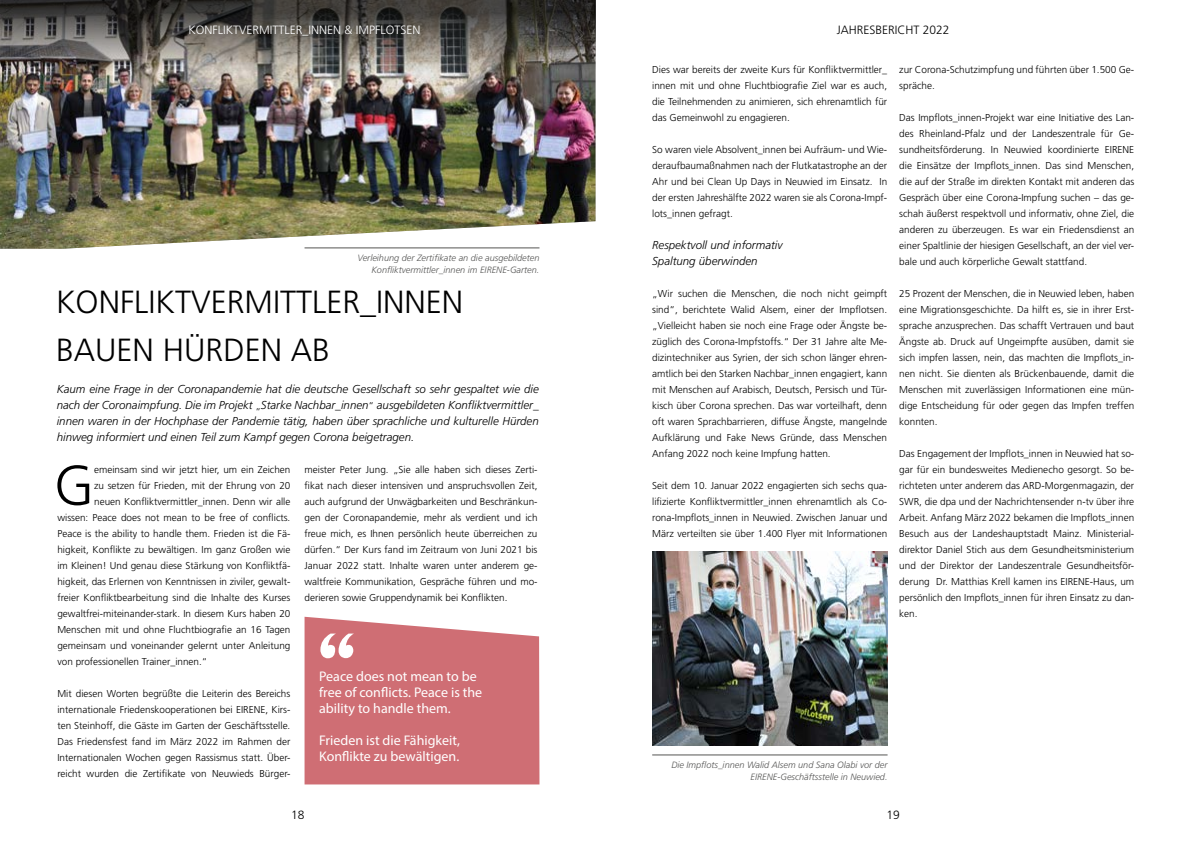
<style>
.page{position:relative;width:1191px;height:842px;background:#fff}
.page>*{position:absolute;margin:0;border:0;box-sizing:border-box;transform-origin:0 0}
.t1{font:300 55.8px "Frutiger LT Std";color:#000}
.t2{font:300 32px/48px "Frutiger LT Std";color:#000}
.t3{font:14px/16px "Myriad Pro";color:#fff}
.t4{font:300 12px "Frutiger LT Std";color:#fff}
.t5{font:300 12px "Frutiger LT Std";color:#000}
.t6{font:italic 300 11.5px/16px "Frutiger LT Std";color:#000;text-align:justify}
.t7{font:300 10px/16px "Frutiger LT Std";color:#000;text-align:justify}
.t8{font:italic 300 9.1px/12.2px "Frutiger LT Std";color:#575756;text-align:right}
.s1{font-style:normal;font-size:10px}
</style>
<div class="page">
<img style="left:0;top:73px;width:595px;height:176px">
<img style="left:652px;top:551px;width:235px;height:194px">
<hr style="left:652px;top:754px;width:235px;height:1px;background:#575756">
<hr style="left:304px;top:247px;width:235px;height:1px;background:#575756">
<svg style="left:304px;top:617px;width:235px;height:167px;background:#d2787e"></svg>
<svg style="left:0;top:0;width:595px;height:73px;background:#5b5853"></svg>
<p class="t4" style="left:188px;top:23px;width:233px">KONFLIKTVERMITTLER_INNEN &amp; IMPFLOTSEN</p>
<p class="t8" style="left:357px;top:251px;width:183px">Verleihung der Zertifikate an die ausgebildeten<br>Konfliktvermittler_innen im EIRENE-Garten.</p>
<h2 class="t2" style="left:56px;top:278px;width:409px">KONFLIKTVERMITTLER_INNEN<br>BAUEN HÜRDEN AB</h2>
<p class="t6" style="left:57px;top:381px;width:483px">Kaum eine Frage in der Coronapandemie hat die deutsche Gesellschaft so sehr gespaltet wie die nach der Coronaimpfung. Die im Projekt <span class="s1">„</span>Starke Nachbar_innen<span class="s1">“</span> ausgebildeten Konfliktvermittler_ innen waren in der Hochphase der Pandemie tätig, haben über sprachliche und kulturelle Hürden hinweg informiert und einen Teil zum Kampf gegen Corona beigetragen.</p>
<h1 class="t1" style="left:54px;top:454px;width:42px">G</h1>
<p class="t7" style="left:94px;top:461px;width:198px">emeinsam sind wir jetzt hier, um ein Zeichen</p>
<p class="t7" style="left:304px;top:461px;width:234px">meister Peter Jung. „Sie alle haben sich dieses Zerti&shy;fikat nach dieser intensiven und anspruchsvollen Zeit, auch aufgrund der Unwägbarkeiten und Beschränkun&shy;gen der Coronapandemie, mehr als verdient und ich freue mich, es Ihnen persönlich heute überreichen zu dürfen.“ Der Kurs fand im Zeitraum von Juni 2021 bis Januar 2022 statt. Inhalte waren unter anderem ge&shy;waltfreie Kommunikation, Gespräche führen und mo&shy;derieren sowie Gruppendynamik bei Konflikten.</p>
<p class="t7" style="left:94px;top:477px;width:198px">zu setzen für Frieden, mit der Ehrung von 20</p>
<p class="t7" style="left:94px;top:493px;width:198px">neuen Konfliktvermittler_innen. Denn wir alle</p>
<p class="t7" style="left:57px;top:509px;width:234px">wissen: Peace does not mean to be free of conflicts.</p>
<p class="t7" style="left:57px;top:525px;width:234px">Peace is the ability to handle them. Frieden ist die Fä-</p>
<p class="t7" style="left:57px;top:541px;width:234px">higkeit, Konflikte zu bewältigen. Im ganz Großen wie</p>
<p class="t7" style="left:57px;top:557px;width:234px">im Kleinen! Und genau diese Stärkung von Konfliktfä-</p>
<p class="t7" style="left:57px;top:573px;width:234px">higkeit, das Erlernen von Kenntnissen in ziviler, gewalt-</p>
<p class="t7" style="left:57px;top:589px;width:234px">freier Konfliktbearbeitung sind die Inhalte des Kurses</p>
<p class="t7" style="left:57px;top:605px;width:234px">gewaltfrei-miteinander-stark. In diesem Kurs haben 20</p>
<p class="t7" style="left:57px;top:621px;width:234px">Menschen mit und ohne Fluchtbiografie an 16 Tagen</p>
<p class="t7" style="left:57px;top:637px;width:234px">gemeinsam und voneinander gelernt unter Anleitung</p>
<p class="t7" style="left:57px;top:653px;width:151px">von professionellen Trainer_innen.“</p>
<p class="t7" style="left:57px;top:685px;width:234px">Mit diesen Worten begrüßte die Leiterin des Bereichs internationale Friedenskooperationen bei EIRENE, Kirs&shy;ten Steinhoff, die Gäste im Garten der Geschäftsstelle.<br>Das Friedensfest fand im März 2022 im Rahmen der Internationalen Wochen gegen Rassismus statt. Über&shy;reicht wurden die Zertifikate von Neuwieds Bürger-</p>
<h3 class="t3" style="left:319px;top:668px;width:165px">Peace does not mean to be free of conflicts. Peace is the ability to handle them.</h3>
<h3 class="t3" style="left:319px;top:732px;width:142px">Frieden ist die Fähigkeit,<br>Konflikte zu bewältigen.</h3>
<p class="t5" style="left:837px;top:23px;width:114px">JAHRESBERICHT 2022</p>
<p class="t7" style="left:652px;top:61px;width:236px">Dies war bereits der zweite Kurs für Konfliktvermittler_ innen mit und ohne Fluchtbiografie Ziel war es auch, die Teilnehmenden zu animieren, sich ehrenamtlich für das Gemeinwohl zu engagieren.</p>
<p class="t7" style="left:652px;top:141px;width:236px">So waren viele Absolvent_innen bei Aufräum- und Wie&shy;deraufbaumaßnahmen nach der Flutkatastrophe an der Ahr und bei Clean Up Days in Neuwied im Einsatz. In der ersten Jahreshälfte 2022 waren sie als Corona-Impf&shy;lots_innen gefragt.</p>
<p class="t6" style="left:652px;top:237px;width:132px">Respektvoll und informativ<br>Spaltung überwinden</p>
<p class="t7" style="left:652px;top:285px;width:236px">„Wir suchen die Menschen, die noch nicht geimpft sind“, berichtete Walid Alsem, einer der Impflotsen. „Vielleicht haben sie noch eine Frage oder Ängste be&shy;züglich des Corona-Impfstoffs.“ Der 31 Jahre alte Me&shy;dizintechniker aus Syrien, der sich schon länger ehren&shy;amtlich bei den Starken Nachbar_innen engagiert, kann mit Menschen auf Arabisch, Deutsch, Persisch und Tür&shy;kisch über Corona sprechen. Das war vorteilhaft, denn oft waren Sprachbarrieren, diffuse Ängste, mangelnde Aufklärung und Fake News Gründe, dass Menschen Anfang 2022 noch keine Impfung hatten.</p>
<p class="t7" style="left:652px;top:477px;width:236px">Seit dem 10. Januar 2022 engagierten sich sechs qua&shy;lifizierte Konfliktvermittler_innen ehrenamtlich als Co&shy;rona-Impflots_innen in Neuwied. Zwischen Januar und März verteilten sie über 1.400 Flyer mit Informationen</p>
<p class="t7" style="left:899px;top:61px;width:236px">zur Corona-Schutzimpfung und führten über 1.500 Ge&shy;spräche.</p>
<p class="t7" style="left:899px;top:109px;width:236px">Das Impflots_innen-Projekt war eine Initiative des Lan&shy;des Rheinland-Pfalz und der Landeszentrale für Ge&shy;sundheitsförderung. In Neuwied koordinierte EIRENE die Einsätze der Impflots_innen. Das sind Menschen, die auf der Straße im direkten Kontakt mit anderen das Gespräch über eine Corona-Impfung suchen – das ge&shy;schah äußerst respektvoll und informativ, ohne Ziel, die anderen zu überzeugen. Es war ein Friedensdienst an einer Spaltlinie der hiesigen Gesellschaft, an der viel ver&shy;bale und auch körperliche Gewalt stattfand.</p>
<p class="t7" style="left:899px;top:285px;width:236px">25 Prozent der Menschen, die in Neuwied leben, haben eine Migrationsgeschichte. Da hilft es, sie in ihrer Erst&shy;sprache anzusprechen. Das schafft Vertrauen und baut Ängste ab. Druck auf Ungeimpfte ausüben, damit sie sich impfen lassen, nein, das machten die Impflots_in&shy;nen nicht. Sie dienten als Brückenbauende, damit die Menschen mit zuverlässigen Informationen eine mün&shy;dige Entscheidung für oder gegen das Impfen treffen konnten.</p>
<p class="t7" style="left:899px;top:445px;width:236px">Das Engagement der Impflots_innen in Neuwied hat so&shy;gar für ein bundesweites Medienecho gesorgt. So be&shy;richteten unter anderem das ARD-Morgenmagazin, der SWR, die dpa und der Nachrichtensender n-tv über ihre Arbeit. Anfang März 2022 bekamen die Impflots_innen Besuch aus der Landeshauptstadt Mainz. Ministerial&shy;direktor Daniel Stich aus dem Gesundheitsministerium und der Direktor der Landeszentrale Gesundheitsför&shy;derung Dr. Matthias Krell kamen ins EIRENE-Haus, um persönlich den Impflots_innen für ihren Einsatz zu dan&shy;ken.</p>
<p class="t8" style="left:671px;top:758px;width:218px">Die Impflots_innen Walid Alsem und Sana Olabi vor der<br>EIRENE-Geschäftsstelle in Neuwied.</p>
<p class="t5" style="left:291px;top:808px;width:15px">18</p>
<p class="t5" style="left:886px;top:808px;width:15px">19</p>
</div>
